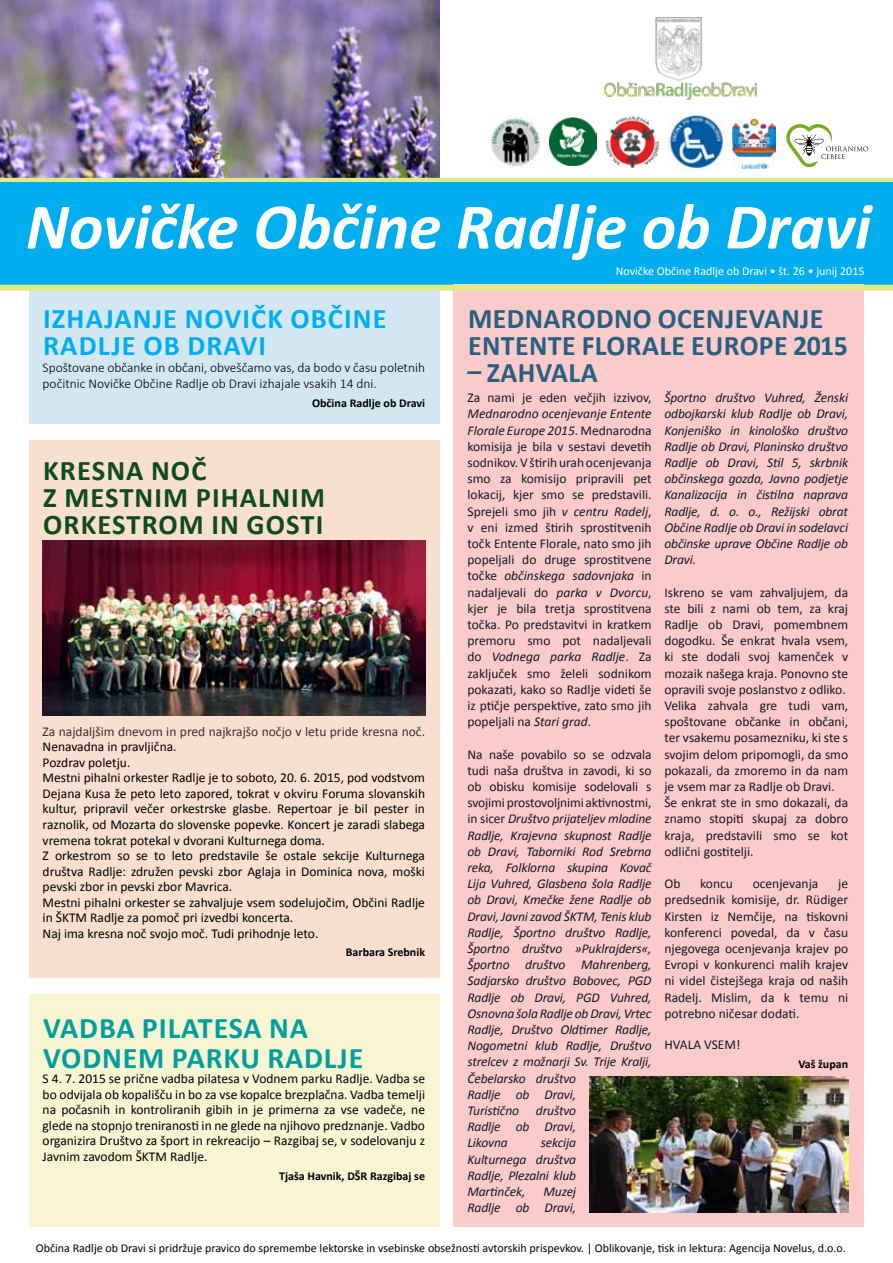
<style>
.page{position:relative;width:893px;height:1263px;background:#fff}
.page>*{position:absolute;margin:0;border:0;box-sizing:border-box;transform-origin:0 0}
.t1{font:700 30px/30px "Calibri";letter-spacing:.03em;color:#009f9d}
.t2{font:700 28.5px/27px "Calibri";letter-spacing:.015em;color:#28607f}
.t3{font:700 28.5px/27px "Calibri";letter-spacing:.04em;color:#0f4b1d}
.t4{font:700 28.5px/27px "Calibri";letter-spacing:.04em;color:#00aeef}
.t5{font:13.5px/16.2px "Calibri";color:#141823;text-align:justify}
.t6{font:italic 13.5px/16.2px "Calibri";letter-spacing:-.01em;color:#141823;text-align:justify}
.t7{font:13.5px/15.5px "Calibri";color:#000;text-align:justify}
.t8{font:300 13.5px/16.2px "Calibri";color:#000}
.t9{font:13.5px "Calibri";color:#333}
.t10{font:12px "Calibri";color:#000}
.t11{font:700 12px "Calibri";color:#000}
.t12{font:12px "Calibri";color:#fff}
.s1{font-style:italic}
.s2{font-style:normal}
</style>
<div class="page">
<div style="left:30px;top:285px;width:410px;height:139px;background:#d2e7f1"></div>
<div style="left:30px;top:995px;width:410px;height:232px;background:#f8f5d3"></div>
<div style="left:30px;top:440px;width:410px;height:537px;background:#f9dfcf"></div>
<img style="left:0;top:0;width:440px;height:178px">
<img style="left:604px;top:17px;width:152px;height:83px">
<img style="left:605px;top:116px;width:55px;height:53px">
<img style="left:669px;top:114px;width:55px;height:56px">
<img style="left:733px;top:119px;width:42px;height:50px">
<img style="left:489px;top:116px;width:52px;height:52px">
<div style="left:0;top:178px;width:893px;height:6px;background:#e3e985"></div>
<svg style="left:786px;top:124px;width:82px;height:43px"></svg>
<img style="left:549px;top:118px;width:48px;height:48px">
<div style="left:0;top:182px;width:893px;height:103px;background:#00aeef"></div>
<svg style="left:28px;top:204px;width:845px;height:56px"></svg>
<img style="left:43px;top:541px;width:382px;height:174px">
<div style="left:453px;top:285px;width:411px;height:942px;background:#fbcbcb"></div>
<img style="left:589px;top:1077px;width:259px;height:135px">
<div style="left:0;top:285px;width:893px;height:6px;background:#e3e985"></div>
<h2 class="t4" style="left:43px;top:304px;width:345px">IZHAJANJE NOVIČK OBČINE<br>RADLJE OB DRAVI</h2>
<p class="t8" style="left:43px;top:359px;width:384px">Spoštovane občanke in občani, obveščamo vas, da bodo v času poletnih počitnic Novičke Občine Radlje ob Dravi izhajale vsakih 14 dni.</p>
<p class="t11" style="left:312px;top:394px;width:115px">OBČINA RADLJE OB DRAVI</p>
<h2 class="t3" style="left:43px;top:456px;width:283px">KRESNA NOČ<br>Z MESTNIM PIHALNIM<br>ORKESTROM IN GOSTI</h2>
<p class="t9" style="left:43px;top:722px;width:384px">Za najdaljšim dnevom in pred najkrajšo nočjo v letu pride kresna noč.</p>
<p class="t7" style="left:43px;top:739px;width:384px;text-align:left">Nenavadna in pravljična.<br>Pozdrav poletju.<br>Mestni pihalni orkester Radlje je to soboto, 20. 6. 2015, pod vodstvom Dejana Kusa že peto leto zapored, tokrat v okviru Foruma slovanskih kultur, pripravil večer orkestrske glasbe. Repertoar je bil pester in raznolik, od Mozarta do slovenske popevke. Koncert je zaradi slabega vremena tokrat potekal v dvorani Kulturnega doma.<br>Z orkestrom so se to leto predstavile še ostale sekcije Kulturnega društva Radlje: združen pevski zbor Aglaja in Dominica nova, moški pevski zbor in pevski zbor Mavrica.<br>Mestni pihalni orkester se zahvaljuje vsem sodelujočim, Občini Radlje in ŠKTM Radlje za pomoč pri izvedbi koncerta.<br>Naj ima kresna noč svojo moč. Tudi prihodnje leto.</p>
<p class="t11" style="left:346px;top:944px;width:81px">BARBARA SREBNIK</p>
<h1 class="t1" style="left:43px;top:1012px;width:322px">VADBA PILATESA NA<br>VODNEM PARKU RADLJE</h1>
<p class="t7" style="left:43px;top:1070px;width:384px">S 4. 7. 2015 se prične vadba pilatesa v Vodnem parku Radlje. Vadba se bo odvijala ob kopališču in bo za vse kopalce brezplačna. Vadba temelji na počasnih in kontroliranih gibih in je primerna za vse vadeče, ne glede na stopnjo treniranosti in ne glede na njihovo predznanje. Vadbo organizira Društvo za šport in rekreacijo – Razgibaj se, v sodelovanju z Javnim zavodom ŠKTM Radlje.</p>
<p class="t11" style="left:279px;top:1167px;width:148px">TJAŠA HAVNIK, DŠR RAZGIBAJ SE</p>
<p class="t12" style="left:616px;top:262px;width:250px">Novičke Občine Radlje ob Dravi • št. 26 • junij 2015</p>
<h2 class="t2" style="left:468px;top:304px;width:381px">MEDNARODNO OCENJEVANJE<br>ENTENTE FLORALE EUROPE 2015</h2>
<h2 class="t2" style="left:467px;top:358px;width:132px">– ZAHVALA</h2>
<p class="t5" style="left:467px;top:389px;width:186px">Za nami je eden večjih izzivov,</p>
<p class="t5" style="left:467px;top:405px;width:186px"><span class="s1">Mednarodno ocenjevanje Entente Florale Europe 2015</span>. Mednarodna komisija je bila v sestavi devetih sodnikov. V štirih urah ocenjevanja smo za komisijo pripravili pet lokacij, kjer smo se predstavili.<br>Sprejeli smo jih <span class="s1">v centru Radelj</span>, v eni izmed štirih sprostitvenih točk Entente Florale, nato smo jih popeljali do druge sprostitvene točke <span class="s1">občinskega sadovnjaka</span> in nadaljevali do <span class="s1">parka v Dvorcu</span>, kjer je bila tretja sprostitvena točka. Po predstavitvi in kratkem premoru smo pot nadaljevali do <span class="s1">Vodnega parka Radlje</span>. Za zaključek smo želeli sodnikom pokazati, kako so Radlje videti še iz ptičje perspektive, zato smo jih popeljali na <span class="s1">Stari grad</span>.</p>
<p class="t6" style="left:467px;top:745px;width:186px;text-align:left"><span class="s2">Na naše povabilo so se odzvala tudi naša društva in zavodi, ki so ob obisku komisije sodelovali s svojimi prostovoljnimi aktivnostmi, in sicer</span> Društvo prijateljev mladine<br>Radlje, Krajevna skupnost Radlje ob Dravi, Taborniki Rod Srebrna reka, Folklorna skupina Kovač<br>Lija Vuhred, Glasbena šola Radlje ob Dravi, Kmečke žene Radlje ob<br>Dravi, Javni zavod ŠKTM, Tenis klub<br>Radlje, Športno društvo Radlje,<br>Športno društvo »Puklrajders«,<br>Športno društvo Mahrenberg,<br>Sadjarsko društvo Bobovec, PGD<br>Radlje ob Dravi, PGD Vuhred,<br>Osnovna šola Radlje ob Dravi, Vrtec<br>Radlje, Društvo Oldtimer Radlje,<br>Nogometni klub Radlje, Društvo strelcev z možnarji Sv. Trije Kralji,<br>Čebelarsko društvo<br>Radlje ob Dravi,<br>Turistično</p>
<p class="t6" style="left:664px;top:389px;width:185px">Športno društvo Vuhred, Ženski odbojkarski klub Radlje ob Dravi, Konjeniško in kinološko društvo Radlje ob Dravi, Planinsko društvo Radlje ob Dravi, Stil 5, skrbnik občinskega gozda, Javno podjetje Kanalizacija in čistilna naprava Radlje, d. o. o., Režijski obrat Občine Radlje ob Dravi in sodelavci občinske uprave Občine Radlje ob Dravi.</p>
<p class="t5" style="left:664px;top:584px;width:185px;text-align:left">Iskreno se vam zahvaljujem, da ste bili z nami ob tem, za kraj<br>Radlje ob Dravi, pomembnem dogodku. Še enkrat hvala vsem, ki ste dodali svoj kamenček v mozaik našega kraja. Ponovno ste opravili svoje poslanstvo z odliko.<br>Velika zahvala gre tudi vam, spoštovane občanke in občani, ter vsakemu posamezniku, ki ste s svojim delom pripomogli, da smo pokazali, da zmoremo in da nam je vsem mar za Radlje ob Dravi.<br>Še enkrat ste in smo dokazali, da znamo stopiti skupaj za dobro kraja, predstavili smo se kot odlični gostitelji.</p>
<p class="t5" style="left:664px;top:875px;width:18px">Ob</p>
<p class="t5" style="left:700px;top:875px;width:34px">koncu</p>
<p class="t5" style="left:753px;top:875px;width:67px">ocenjevanja</p>
<p class="t5" style="left:664px;top:875px;width:185px;text-indent:174px">je predsednik komisije, dr. Rüdiger Kirsten iz Nemčije, na tiskovni konferenci povedal, da v času njegovega ocenjevanja krajev po Evropi v konkurenci malih krajev ni videl čistejšega kraja od naših Radelj. Mislim, da k temu ni potrebno ničesar dodati.</p>
<p class="t5" style="left:664px;top:1036px;width:78px">HVALA VSEM!</p>
<p class="t11" style="left:798px;top:1055px;width:51px">VAŠ ŽUPAN</p>
<p class="t6" style="left:467px;top:1102px;width:110px;text-indent:69px">društvo Radlje ob Dravi, Likovna</p>
<p class="t6" style="left:467px;top:1134px;width:110px;text-indent:73px">sekcija Kulturnega društva Radlje, Plezalni klub Martinček,</p>
<p class="t6" style="left:467px;top:1183px;width:110px;text-align:right">Muzej<br>Radlje ob Dravi,</p>
<p class="t10" style="left:36px;top:1240px;width:811px">Občina Radlje ob Dravi si pridržuje pravico do spremembe lektorske in vsebinske obsežnosti avtorskih prispevkov. | Oblikovanje, tisk in lektura: Agencija Novelus, d.o.o.</p>
</div>
